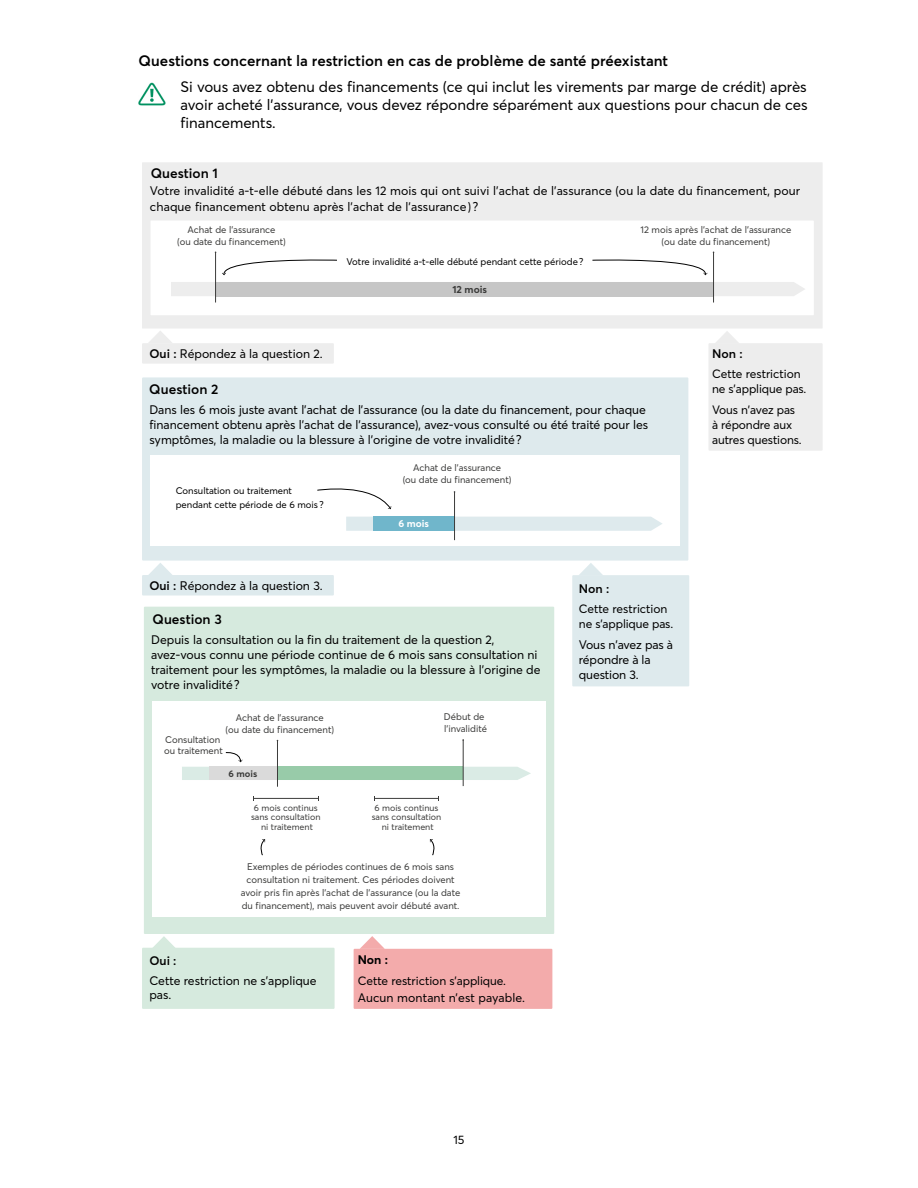
<style>
.page{position:relative;width:918px;height:1188px;background:#fff}
.page>*{position:absolute;margin:0;border:0;box-sizing:border-box;transform-origin:0 0}
.t1{font:15px/18px "Desjardins Sans";color:#000;text-align:justify}
.t2{font:600 15px "Desjardins Sans";color:#000}
.t3{font:600 13.65px "Desjardins Sans";color:#000}
.t4{font:12.3px/15px "Desjardins Sans";color:#000}
.t5{font:600 12.3px "Desjardins Sans";color:#000}
.t6{font:700 12.3px "Desjardins Sans";color:#000}
.t7{font:12px/15px "Desjardins Sans";letter-spacing:-.01em;color:#000}
.t8{font:700 10.2px "Desjardins Sans";color:#3c3c3b}
.t9{font:700 10.05px "Desjardins Sans";color:#fff}
.t10{font:9.6px/13px "Desjardins Sans";color:#3c3c3b;text-align:center}
.t11{font:9.6px "Desjardins Sans";color:#000}
.t12{font:9.45px/13.6px "Desjardins Sans";color:#000}
.t13{font:9.45px/12.3px "Desjardins Sans";color:#3c3c3b;text-align:center}
.t14{font:700 9.45px "Desjardins Sans";color:#3c3c3b}
.t15{font:9px/9.6px "Desjardins Sans";color:#3c3c3b;text-align:center}
.s1{font-weight:600}
</style>
<div class="page">
<img style="left:139px;top:82px;width:27px;height:24px">
<div style="left:142px;top:343px;width:192px;height:21px;background:#ededed"></div>
<div style="left:142px;top:162px;width:681px;height:167px;background:#ededed"></div>
<div style="left:142px;top:377px;width:546px;height:184px;background:#deeaed"></div>
<div style="left:151px;top:455px;width:529px;height:91px;background:#fff"></div>
<div style="left:346px;top:517px;width:316px;height:14px;background:#deeaed"></div>
<div style="left:373px;top:517px;width:82px;height:14px;background:#70b6cb"></div>
<svg style="left:317px;top:488px;width:74px;height:21px"></svg>
<div style="left:151px;top:221px;width:663px;height:94px;background:#fff"></div>
<div style="left:171px;top:282px;width:634px;height:14px;background:#ededed"></div>
<div style="left:215px;top:282px;width:499px;height:14px;background:#c6c6c6"></div>
<hr style="left:215px;top:252px;width:1px;height:51px;background:#3c3c3b">
<hr style="left:713px;top:252px;width:1px;height:51px;background:#3c3c3b">
<hr style="left:454px;top:492px;width:1px;height:48px;background:#3c3c3b">
<div style="left:708px;top:343px;width:115px;height:108px;background:#ededed"></div>
<svg style="left:716px;top:331px;width:23px;height:12px"></svg>
<div style="left:142px;top:575px;width:192px;height:21px;background:#deeaed"></div>
<svg style="left:148px;top:563px;width:24px;height:12px"></svg>
<svg style="left:215px;top:252px;width:122px;height:23px"></svg>
<svg style="left:592px;top:252px;width:121px;height:23px"></svg>
<div style="left:142px;top:948px;width:193px;height:61px;background:#d6eade"></div>
<svg style="left:151px;top:936px;width:25px;height:12px"></svg>
<div style="left:572px;top:575px;width:117px;height:111px;background:#deeaed"></div>
<svg style="left:579px;top:563px;width:24px;height:12px"></svg>
<div style="left:354px;top:949px;width:198px;height:60px;background:#f3abab"></div>
<svg style="left:360px;top:936px;width:25px;height:13px"></svg>
<svg style="left:149px;top:331px;width:23px;height:12px"></svg>
<div style="left:144px;top:607px;width:410px;height:327px;background:#d6eade"></div>
<div style="left:152px;top:701px;width:394px;height:216px;background:#fff"></div>
<svg style="left:260px;top:839px;width:5px;height:16px"></svg>
<svg style="left:430px;top:839px;width:5px;height:16px"></svg>
<hr style="left:254px;top:798px;width:64px;height:1px;background:#3c3c3b">
<hr style="left:375px;top:798px;width:64px;height:1px;background:#3c3c3b">
<hr style="left:463px;top:740px;width:1px;height:46px;background:#3c3c3b">
<hr style="left:277px;top:741px;width:1px;height:46px;background:#3c3c3b">
<svg style="left:182px;top:751px;width:349px;height:29px"></svg>
<p class="t2" style="left:139px;top:51px;width:531px">Questions concernant la restriction en cas de problème de santé préexistant</p>
<p class="t1" style="left:181px;top:78px;width:629px">Si vous avez obtenu des financements (ce qui inclut les virements par marge de crédit) après avoir acheté l’assurance, vous devez répondre séparément aux questions pour chacun de ces financements.</p>
<p class="t3" style="left:151px;top:165px;width:69px">Question 1</p>
<p class="t4" style="left:150px;top:184px;width:652px">Votre invalidité a-t-elle débuté dans les 12 mois qui ont suivi l’achat de l’assurance (ou la date du financement, pour chaque financement obtenu après l’achat de l’assurance ) ?</p>
<p class="t10" style="left:177px;top:223px;width:110px;line-height:12.3px">Achat de l’assurance<br>(ou date du financement)</p>
<p class="t11" style="left:347px;top:256px;width:239px">Votre invalidité a-t-elle débuté pendant cette période ?</p>
<p class="t8" style="left:452px;top:283px;width:36px">12 mois</p>
<p class="t10" style="left:641px;top:223px;width:152px;line-height:12.3px">12 mois après l’achat de l’assurance (ou date du financement)</p>
<p class="t4" style="left:149px;top:346px;width:175px"><span class="s1">Oui :</span> Répondez à la question 2.</p>
<p class="t3" style="left:149px;top:381px;width:71px">Question 2</p>
<p class="t4" style="left:149px;top:402px;width:500px">Dans les 6 mois juste avant l’achat de l’assurance (ou la date du financement, pour chaque financement obtenu après l’achat de l’assurance), avez-vous consulté ou été traité pour les symptômes, la maladie ou la blessure à l’origine de votre invalidité ?</p>
<p class="t12" style="left:176px;top:484px;width:150px">Consultation ou traitement pendant cette période de 6 mois ?</p>
<p class="t4" style="left:149px;top:578px;width:175px"><span class="s1">Oui :</span> Répondez à la question 3.</p>
<p class="t3" style="left:153px;top:611px;width:71px">Question 3</p>
<p class="t13" style="left:403px;top:461px;width:110px">Achat de l’assurance<br>(ou date du financement)</p>
<p class="t9" style="left:398px;top:517px;width:32px">6 mois</p>
<p class="t4" style="left:151px;top:633px;width:391px">Depuis la consultation ou la fin du traitement de la question 2, avez-vous connu une période continue de 6 mois sans consultation ni traitement pour les symptômes, la maladie ou la blessure à l’origine de votre invalidité ?</p>
<p class="t10" style="left:226px;top:712px;width:110px;line-height:12px">Achat de l’assurance<br>(ou date du financement)</p>
<p class="t10" style="left:164px;top:735px;width:60px;line-height:10.9px;text-align:left">Consultation ou traitement</p>
<p class="t10" style="left:444px;top:711px;width:45px;line-height:12px;text-align:left">Début de l’invalidité</p>
<p class="t14" style="left:229px;top:768px;width:30px">6 mois</p>
<p class="t15" style="left:251px;top:803px;width:71px">6 mois continus sans consultation ni traitement</p>
<p class="t15" style="left:372px;top:803px;width:71px">6 mois continus sans consultation ni traitement</p>
<p class="t10" style="left:241px;top:860px;width:221px">Exemples de périodes continues de 6 mois sans consultation ni traitement. Ces périodes doivent avoir pris fin après l'achat de l'assurance (ou la date du financement), mais peuvent avoir débuté avant.</p>
<p class="t5" style="left:149px;top:953px;width:29px">Oui :</p>
<p class="t4" style="left:149px;top:973px;width:169px">Cette restriction ne s’applique pas.</p>
<p class="t6" style="left:358px;top:952px;width:32px">Non :</p>
<p class="t7" style="left:358px;top:973px;width:150px">Cette restriction s’applique.</p>
<p class="t4" style="left:358px;top:991px;width:169px">Aucun montant n’est payable.</p>
<p class="t5" style="left:579px;top:581px;width:32px">Non :</p>
<p class="t7" style="left:579px;top:601px;width:96px">Cette restriction ne s’applique pas.</p>
<p class="t4" style="left:579px;top:637px;width:96px">Vous n'avez pas à répondre à la question 3.</p>
<p class="t5" style="left:712px;top:346px;width:32px">Non :</p>
<p class="t7" style="left:712px;top:366px;width:96px">Cette restriction ne s’applique pas.</p>
<p class="t7" style="left:712px;top:402px;width:91px">Vous n'avez pas à répondre aux autres questions.</p>
<p class="t7" style="left:453px;top:1132px;width:13px">15</p>
</div>
